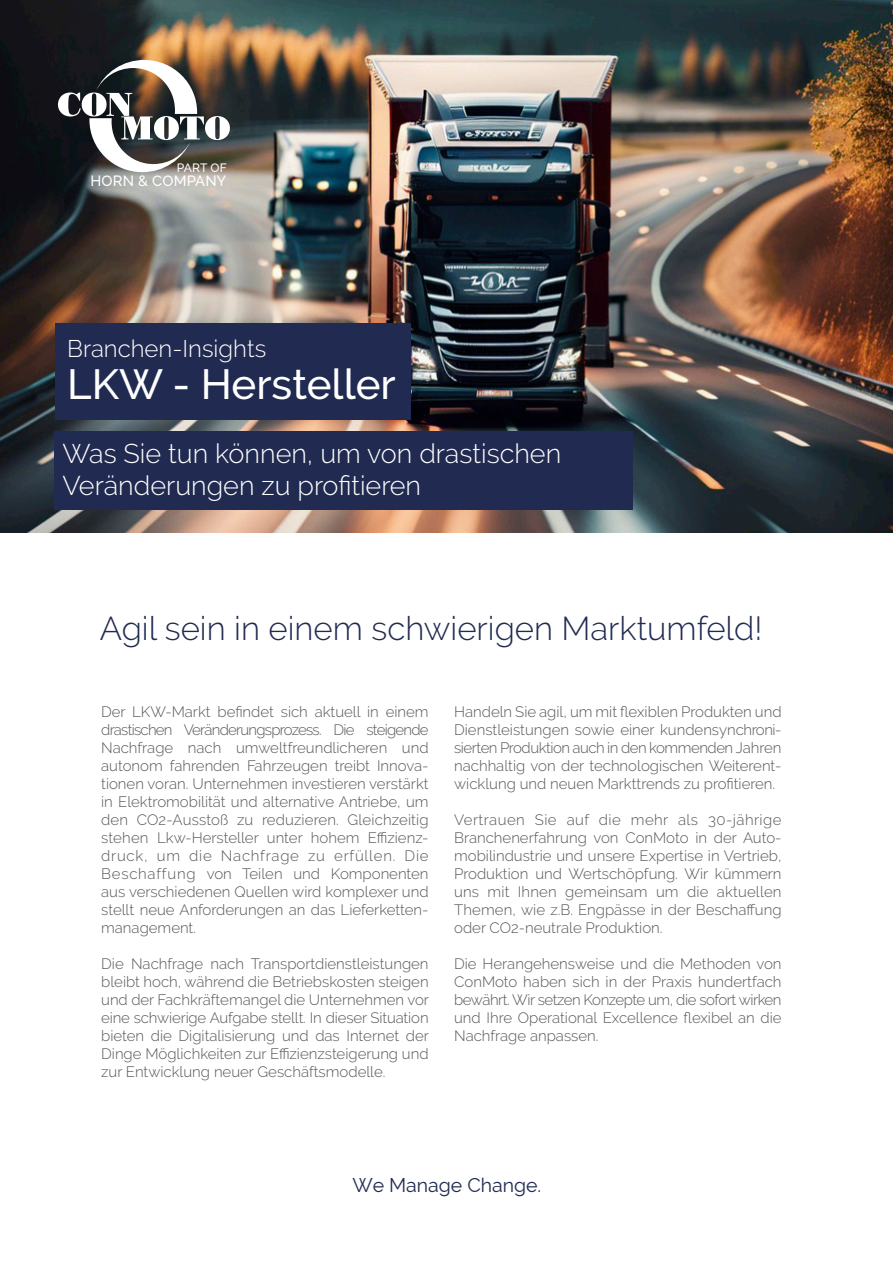
<style>
.page{position:relative;width:893px;height:1263px;background:#fff}
.page>*{position:absolute;margin:0;border:0;box-sizing:border-box;transform-origin:0 0}
.t1{font:500 42px "Raleway";color:#fff}
.t2{font:300 33px "Raleway";color:#212b51}
.t3{font:300 27px/32.4px "Raleway";color:#fff}
.t4{font:300 24px "Raleway";color:#fff}
.t5{font:19.5px "Raleway";color:#212b51}
.t6{font:300 15px/18px "Raleway";color:#565655;text-align:justify}
.t7{font:500 14.7px "Raleway";letter-spacing:.01em;color:#fff}
.t8{font:500 12.15px "Raleway";color:#fff}
</style>
<div class="page">
<img style="left:0;top:0;width:893px;height:532px">
<svg style="left:58px;top:60px;width:172px;height:112px"></svg>
<div style="left:55px;top:324px;width:356px;height:96px;background:#212b51"></div>
<div style="left:54px;top:432px;width:578px;height:78px;background:#212b51"></div>
<p class="t8" style="left:177px;top:161px;width:51px">PART OF</p>
<p class="t7" style="left:91px;top:172px;width:137px">HORN &amp; COMPANY</p>
<p class="t4" style="left:67px;top:335px;width:201px">Branchen-Insights</p>
<p class="t1" style="left:67px;top:360px;width:330px">LKW - Hersteller</p>
<p class="t3" style="left:62px;top:437px;width:500px">Was Sie tun können, um von drastischen<br>Veränderungen zu profitieren</p>
<p class="t2" style="left:100px;top:609px;width:664px">Agil sein in einem schwierigen Marktumfeld!</p>
<p class="t6" style="left:101px;top:702px;width:329px">Der LKW-Markt befindet sich aktuell in einem drastischen Veränderungsprozess. Die steigende Nachfrage nach umweltfreundlicheren und autonom fahrenden Fahrzeugen treibt Innova&shy;tionen voran. Unternehmen investieren verstärkt in Elektromobilität und alternative Antriebe, um den CO2-Ausstoß zu reduzieren. Gleichzeitig stehen Lkw-Hersteller unter hohem Effizienz&shy;druck, um die Nachfrage zu erfüllen. Die Beschaffung von Teilen und Komponenten aus verschiedenen Quellen wird komplexer und stellt neue Anforderungen an das Lieferketten&shy;management.</p>
<p class="t6" style="left:101px;top:954px;width:329px">Die Nachfrage nach Transportdienstleistungen bleibt hoch, während die Betriebskosten steigen und der Fachkräftemangel die Unternehmen vor eine schwierige Aufgabe stellt. In dieser Situation bieten die Digitalisierung und das Internet der Dinge Möglichkeiten zur Effizienzsteigerung und zur Entwicklung neuer Geschäftsmodelle.</p>
<p class="t6" style="left:454px;top:702px;width:329px">Handeln Sie agil, um mit flexiblen Produkten und Dienstleistungen sowie einer kundensynchroni&shy;sierten Produktion auch in den kommenden Jahren nachhaltig von der technologischen Weiterent&shy;wicklung und neuen Markttrends zu profitieren.</p>
<p class="t6" style="left:454px;top:810px;width:329px">Vertrauen Sie auf die mehr als 30-jährige Branchenerfahrung von ConMoto in der Auto&shy;mobilindustrie und unsere Expertise in Vertrieb, Produktion und Wertschöpfung. Wir kümmern uns mit Ihnen gemeinsam um die aktuellen Themen, wie z.B. Engpässe in der Beschaffung oder CO2-neutrale Produktion.</p>
<p class="t6" style="left:454px;top:954px;width:329px">Die Herangehensweise und die Methoden von ConMoto haben sich in der Praxis hundertfach bewährt. Wir setzen Konzepte um, die sofort wirken und Ihre Operational Excellence flexibel an die Nachfrage anpassen.</p>
<p class="t5" style="left:352px;top:1174px;width:190px">We Manage Change.</p>
</div>
